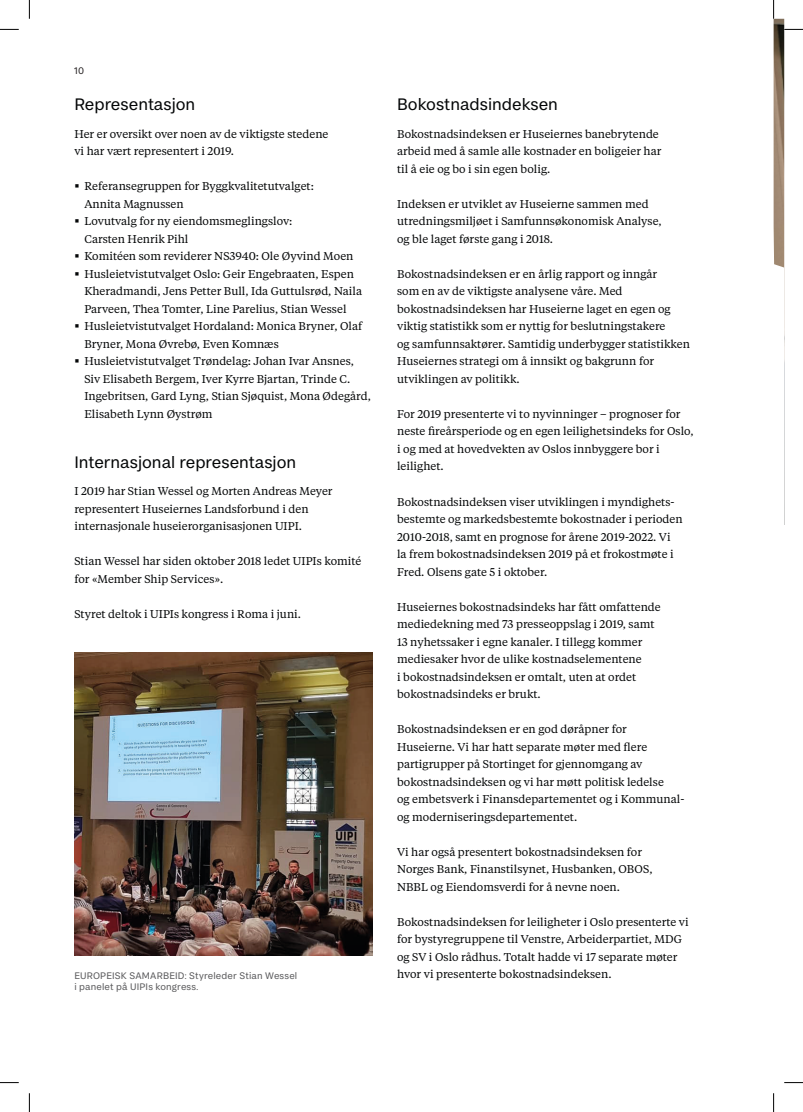
<style>
.page{position:relative;width:803px;height:1112px;background:#fff}
.page>*{position:absolute;margin:0;border:0;box-sizing:border-box;transform-origin:0 0}
.Avsnitt{font:17.5px "FS Koopman";color:#040607}
.Brødtekst{font:11.25px/17.5px "Tiempos Text";color:#040607}
.Bildetekst{font:10px/11.2px "FS Koopman";letter-spacing:.015em;color:#5a5a5c}
.t1{font:10px "FS Koopman";color:#231f20}
</style>
<div class="page">
<img style="left:74px;top:652px;width:298px;height:303px">
<img style="left:773px;top:19px;width:11px;height:245px">
<svg style="left:0;top:29px;width:19px;height:1px"></svg>
<svg style="left:784px;top:29px;width:19px;height:1px"></svg>
<svg style="left:0;top:1082px;width:19px;height:1px"></svg>
<svg style="left:784px;top:1082px;width:19px;height:1px"></svg>
<svg style="left:29px;top:0;width:1px;height:19px"></svg>
<svg style="left:29px;top:1093px;width:1px;height:18px"></svg>
<svg style="left:773px;top:0;width:1px;height:19px"></svg>
<svg style="left:773px;top:1093px;width:1px;height:18px"></svg>
<p class="t1" style="left:74px;top:65px;width:12px">10</p>
<p class="Avsnitt" style="left:74px;top:94px;width:122px">Representasjon</p>
<p class="Brødtekst" style="left:74px;top:124px;width:256px">Her er oversikt over noen av de viktigste stedene</p>
<p class="Brødtekst" style="left:74px;top:142px;width:161px">vi har vært representert i 2019.</p>
<p class="Brødtekst" style="left:84px;top:177px;width:231px">Referansegruppen for Byggkvalitetutvalget:<br>Annita Magnussen</p>
<p class="Brødtekst" style="left:84px;top:212px;width:209px">Lovutvalg for ny eiendomsmeglingslov:<br>Carsten Henrik Pihl</p>
<p class="Brødtekst" style="left:84px;top:247px;width:271px">Komitéen som reviderer NS3940: Ole Øyvind Moen</p>
<p class="Brødtekst" style="left:84px;top:264px;width:279px">Husleietvistutvalget Oslo: Geir Engebraaten, Espen<br>Kheradmandi, Jens Petter Bull, Ida Guttulsrød, Naila<br>Parveen, Thea Tomter, Line Parelius, Stian Wessel</p>
<p class="Brødtekst" style="left:84px;top:317px;width:279px">Husleietvistutvalget Hordaland: Monica Bryner, Olaf<br>Bryner, Mona Øvrebø, Even Komnæs</p>
<p class="Brødtekst" style="left:84px;top:352px;width:288px">Husleietvistutvalget Trøndelag: Johan Ivar Ansnes, Siv Elisabeth Bergem, Iver Kyrre Bjartan, Trinde C.<br>Ingebritsen, Gard Lyng, Stian Sjøquist, Mona Ødegård, Elisabeth Lynn Øystrøm</p>
<p class="Avsnitt" style="left:74px;top:451px;width:223px">Internasjonal representasjon</p>
<p class="Brødtekst" style="left:74px;top:482px;width:260px">I 2019 har Stian Wessel og Morten Andreas Meyer representert Huseiernes Landsforbund i den internasjonale huseierorganisasjonen UIPI.</p>
<p class="Brødtekst" style="left:74px;top:552px;width:288px">Stian Wessel har siden oktober 2018 ledet UIPIs komité for «Member Ship Services».</p>
<p class="Brødtekst" style="left:74px;top:604px;width:228px">Styret deltok i UIPIs kongress i Roma i juni.</p>
<p class="Bildetekst" style="left:74px;top:969px;width:224px">EUROPEISK SAMARBEID: Styreleder Stian Wessel i panelet på UIPIs kongress.</p>
<p class="Avsnitt" style="left:397px;top:94px;width:162px">Bokostnadsindeksen</p>
<p class="Brødtekst" style="left:397px;top:124px;width:266px">Bokostnadsindeksen er Huseiernes banebrytende arbeid med å samle alle kostnader en boligeier har</p>
<p class="Brødtekst" style="left:397px;top:159px;width:155px">til å eie og bo i sin egen bolig.</p>
<p class="Brødtekst" style="left:397px;top:194px;width:266px">Indeksen er utviklet av Huseierne sammen med utredningsmiljøet i Samfunnsøkonomisk Analyse,</p>
<p class="Brødtekst" style="left:397px;top:229px;width:157px">og ble laget første gang i 2018.</p>
<p class="Brødtekst" style="left:397px;top:264px;width:275px">Bokostnadsindeksen er en årlig rapport og inngår som en av de viktigste analysene våre. Med bokostnadsindeksen har Huseierne laget en egen og viktig statistikk som er nyttig for beslutningstakere</p>
<p class="Brødtekst" style="left:397px;top:334px;width:294px">og samfunnsaktører. Samtidig underbygger statistikken<br>Huseiernes strategi om å innsikt og bakgrunn for utviklingen av politikk.</p>
<p class="Brødtekst" style="left:397px;top:404px;width:298px">For 2019 presenterte vi to nyvinninger – prognoser for neste fireårsperiode og en egen leilighetsindeks for Oslo, i og med at hovedvekten av Oslos innbyggere bor i leilighet.</p>
<p class="Brødtekst" style="left:397px;top:492px;width:287px">Bokostnadsindeksen viser utviklingen i myndighets&shy;bestemte og markedsbestemte bokostnader i perioden<br>2010-2018, samt en prognose for årene 2019-2022. Vi</p>
<p class="Brødtekst" style="left:397px;top:544px;width:278px">la frem bokostnadsindeksen 2019 på et frokostmøte i<br>Fred. Olsens gate 5 i oktober.</p>
<p class="Brødtekst" style="left:397px;top:597px;width:265px">Huseiernes bokostnadsindeks har fått omfattende mediedekning med 73 presseoppslag i 2019, samt 13 nyhetssaker i egne kanaler. I tillegg kommer mediesaker hvor de ulike kostnadselementene<br>i bokostnadsindeksen er omtalt, uten at ordet bokostnadsindeks er brukt.</p>
<p class="Brødtekst" style="left:397px;top:719px;width:231px">Bokostnadsindeksen er en god døråpner for</p>
<p class="Brødtekst" style="left:397px;top:737px;width:268px">Huseierne. Vi har hatt separate møter med flere partigrupper på Stortinget for gjennomgang av bokostnadsindeksen og vi har møtt politisk ledelse</p>
<p class="Brødtekst" style="left:397px;top:789px;width:289px">og embetsverk i Finansdepartementet og i Kommunal-</p>
<p class="Brødtekst" style="left:397px;top:807px;width:182px">og moderniseringsdepartementet.</p>
<p class="Brødtekst" style="left:397px;top:842px;width:246px">Vi har også presentert bokostnadsindeksen for</p>
<p class="Brødtekst" style="left:397px;top:859px;width:257px">Norges Bank, Finanstilsynet, Husbanken, OBOS,</p>
<p class="Brødtekst" style="left:397px;top:877px;width:224px">NBBL og Eiendomsverdi for å nevne noen.</p>
<p class="Brødtekst" style="left:397px;top:912px;width:293px">Bokostnadsindeksen for leiligheter i Oslo presenterte vi for bystyregruppene til Venstre, Arbeiderpartiet, MDG og SV i Oslo rådhus. Totalt hadde vi 17 separate møter hvor vi presenterte bokostnadsindeksen.</p>
</div>
